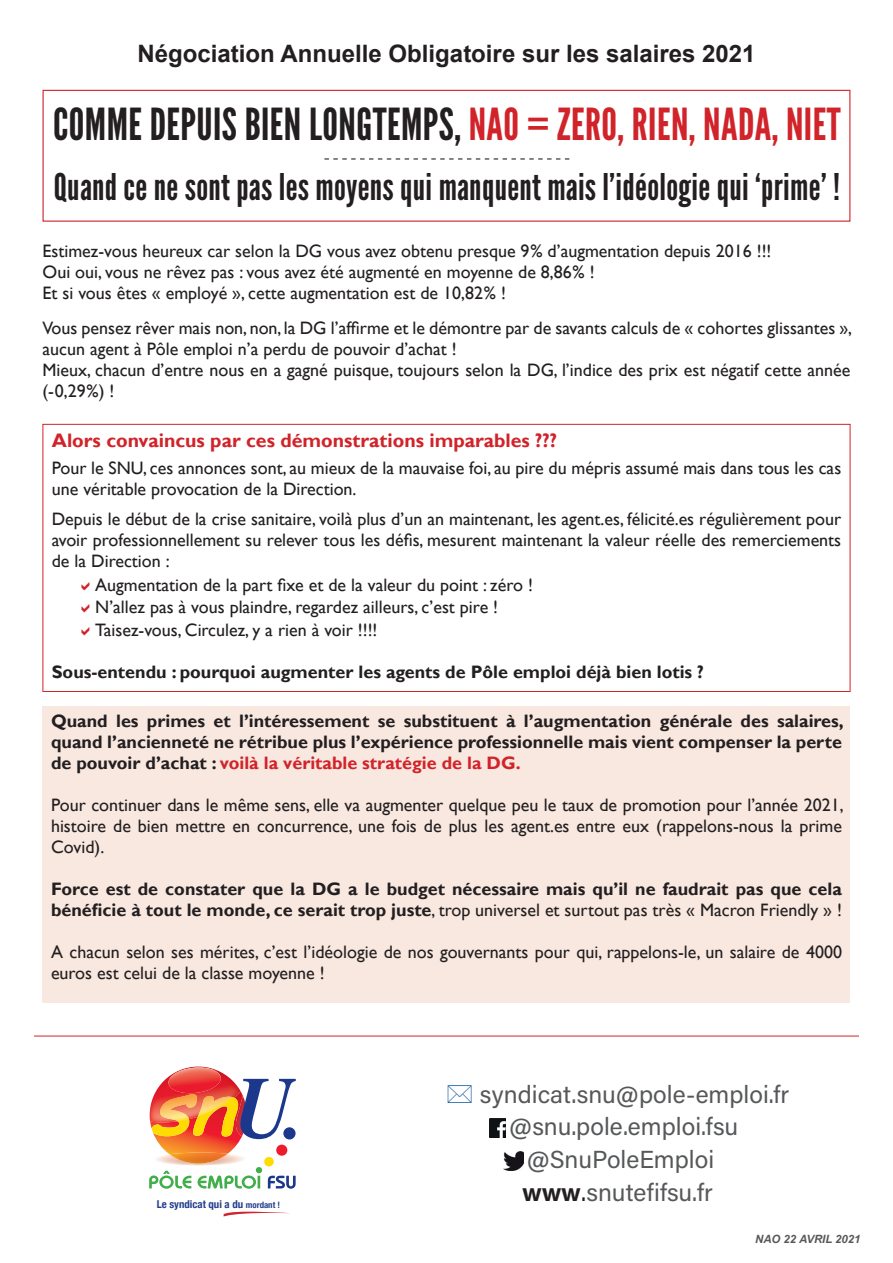
<style>
.page{position:relative;width:893px;height:1263px;background:#fff}
.page>*{position:absolute;margin:0;border:0;box-sizing:border-box;transform-origin:0 0}
.t1{font:44.1px "League Gothic";letter-spacing:.01em;color:#231f20}
.t2{font:36.75px "League Gothic";letter-spacing:.01em;color:#231f20}
.t3{font:24.75px "Acumin Variable Concept";color:#57585a}
.t4{font:700 24px "Arial";color:#231f20}
.t5{font:700 19.5px "Gill Sans";color:#d1232a}
.t6{font:18px/21px "Gill Sans";color:#231f20}
.t7{font:700 18px/21px "Gill Sans";color:#231f20;text-align:justify}
.t8{font:italic 700 11.4px "Arial";color:#57585a}
.t9{font:700 condensed 10.8px "Helvetica Neue";color:#253f8e}
.s1{color:#d1232a}
.s2{font-weight:400}
.s3{font-size:8.85px}
.s4{color:#231f20}
</style>
<div class="page">
<svg style="left:324px;top:158px;width:245px;height:2px"></svg>
<div style="left:43px;top:90px;width:807px;height:132px;border:1px solid #d1232a"></div>
<div style="left:43px;top:706px;width:807px;height:296px;background:#f9e8e0"></div>
<img style="left:504px;top:1151px;width:20px;height:19px">
<img style="left:489px;top:1119px;width:16px;height:19px">
<svg style="left:150px;top:1066px;width:97px;height:97px"></svg>
<img style="left:156px;top:1154px;width:88px;height:12px">
<img style="left:170px;top:1152px;width:58px;height:11px">
<svg style="left:268px;top:1176px;width:28px;height:13px"></svg>
<svg style="left:149px;top:1167px;width:113px;height:22px"></svg>
<div style="left:264px;top:1157px;width:10px;height:9px;background:#ffdc01;border-radius:50%"></div>
<div style="left:276px;top:1144px;width:11px;height:12px;background:#ee1b2d;border-radius:50%"></div>
<img style="left:150px;top:1066px;width:81px;height:56px">
<img style="left:168px;top:1067px;width:53px;height:12px">
<svg style="left:151px;top:1079px;width:145px;height:60px"></svg>
<svg style="left:224px;top:1211px;width:66px;height:5px"></svg>
<hr style="left:34px;top:1036px;width:825px;height:1px;background:#d1232a">
<h3 class="t4" style="left:137px;top:37px;width:620px">Négociation Annuelle Obligatoire sur les salaires 2021</h3>
<h1 class="t1" style="left:53px;top:98px;width:789px">COMME DEPUIS BIEN LONGTEMPS, <span class="s1">NAO = ZERO, RIEN, NADA, NIET</span></h1>
<h2 class="t2" style="left:54px;top:165px;width:788px">Quand ce ne sont pas les moyens qui manquent mais l’idéologie qui ‘prime’ !</h2>
<p class="t6" style="left:43px;top:241px;width:730px">Estimez-vous heureux car selon la DG vous avez obtenu presque 9% d’augmentation depuis 2016 !!!<br>Oui oui, vous ne rêvez pas : vous avez été augmenté en moyenne de 8,86% !<br>Et si vous êtes « employé », cette augmentation est de 10,82% !</p>
<p class="t6" style="left:43px;top:317px;width:811px">Vous pensez rêver mais non, non, la DG l’affirme et le démontre par de savants calculs de « cohortes glissantes », aucun agent à Pôle emploi n’a perdu de pouvoir d’achat !<br>Mieux, chacun d’entre nous en a gagné puisque, toujours selon la DG, l’indice des prix est négatif cette année (-0,29%) !</p>
<p class="t5" style="left:52px;top:428px;width:507px">Alors convaincus par ces démonstrations imparables ???</p>
<p class="t6" style="left:52px;top:457px;width:791px">Pour le SNU, ces annonces sont, au mieux de la mauvaise foi, au pire du mépris assumé mais dans tous les cas une véritable provocation de la Direction.</p>
<p class="t6" style="left:52px;top:508px;width:791px;text-align:justify">Depuis le début de la crise sanitaire, voilà plus d’un an maintenant, les agent.es, félicité.es régulièrement pour avoir professionnellement su relever tous les défis, mesurent maintenant la valeur réelle des remerciements de la Direction :</p>
<p class="t6" style="left:95px;top:574px;width:439px;line-height:22.5px">Augmentation de la part fixe et de la valeur du point : zéro !<br>N’allez pas à vous plaindre, regardez ailleurs, c’est pire !<br>Taisez-vous, Circulez, y a rien à voir !!!!</p>
<p class="t7" style="left:52px;top:662px;width:654px">Sous-entendu : pourquoi augmenter les agents de Pôle emploi déjà bien lotis ?</p>
<p class="t7" style="left:51px;top:711px;width:794px">Quand les primes et l’intéressement se substituent à l’augmentation générale des salaires, quand l’ancienneté ne rétribue plus l’expérience professionnelle mais vient compenser la perte de pouvoir d’achat : <span class="s1">voilà la véritable stratégie de la DG.</span></p>
<p class="t6" style="left:51px;top:795px;width:794px;text-align:justify">Pour continuer dans le même sens, elle va augmenter quelque peu le taux de promotion pour l’année 2021, histoire de bien mettre en concurrence, une fois de plus les agent.es entre eux (rappelons-nous la prime Covid).</p>
<p class="t7" style="left:51px;top:879px;width:792px">Force est de constater que la DG a le budget nécessaire mais qu’il ne faudrait pas que cela bénéficie à tout le monde, ce serait trop juste<span class="s2">, trop universel et surtout pas très « Macron Friendly » !</span></p>
<p class="t6" style="left:51px;top:942px;width:792px">A chacun selon ses mérites, c’est l’idéologie de nos gouvernants pour qui, rappelons-le, un salaire de 4000 euros est celui de la classe moyenne !</p>
<p class="t9" style="left:157px;top:1197px;width:125px">Le syndicat qui a du <span class="s3">mordant !</span></p>
<h3 class="t3" style="left:480px;top:1077px;width:311px">syndicat.snu@pole-emploi.fr</h3>
<h3 class="t3" style="left:509px;top:1110px;width:230px">@snu.pole.emploi.fsu</h3>
<h3 class="t3" style="left:527px;top:1143px;width:189px">@SnuPoleEmploi</h3>
<h3 class="t3" style="left:522px;top:1176px;width:192px"><span class="s4">www.</span>snutefifsu.fr</h3>
<p class="t8" style="left:755px;top:1231px;width:107px">NAO 22 AVRIL 2021</p>
</div>
